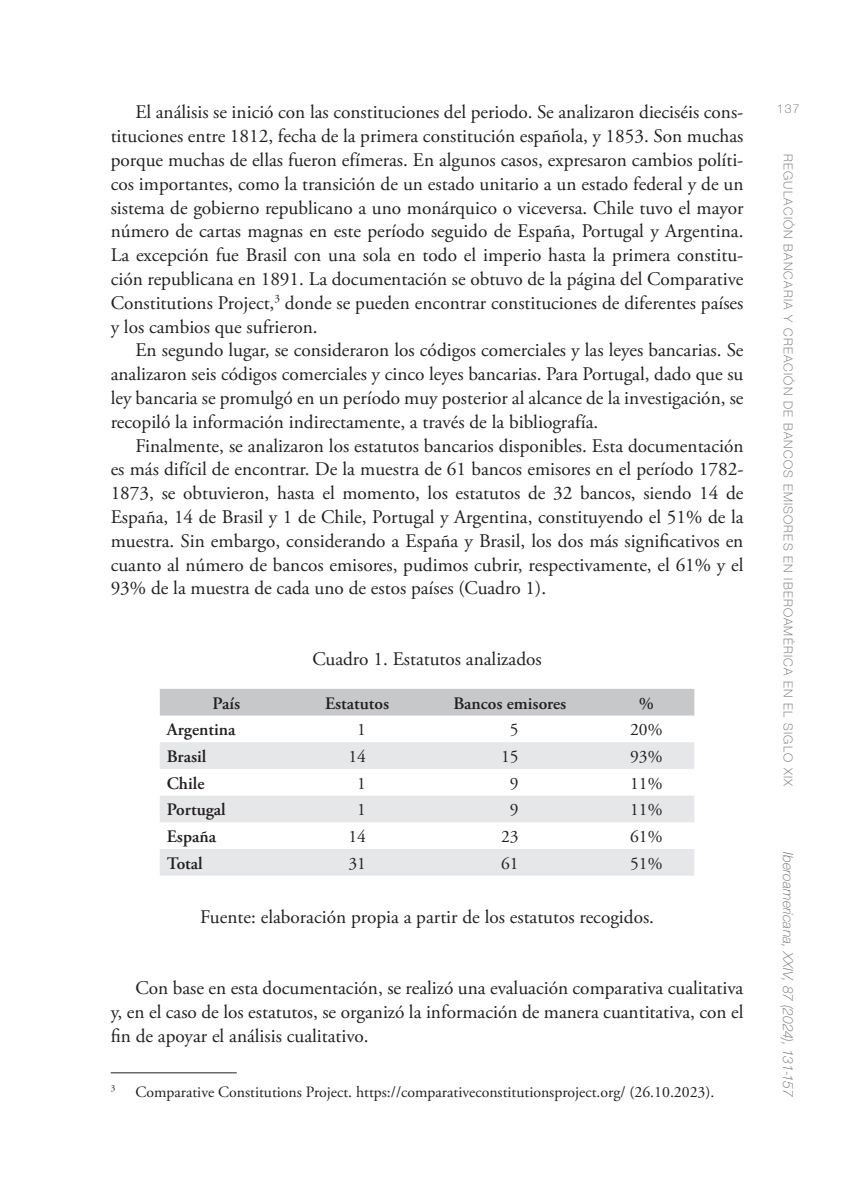
<style>
.page{position:relative;width:845px;height:1196px;background:#fff}
.page>*{position:absolute;margin:0;border:0;box-sizing:border-box;transform-origin:0 0}
.pie-imagen{font:19.25px/23.8px "Adobe Garamond Pro";color:#231f20;text-align:justify}
.epigrafe-tabla{font:19.25px "Adobe Garamond Pro";color:#231f20}
.texto-tabla{font:600 17.5px "Adobe Garamond Pro";color:#231f20}
.texto-tabla-2{font:17.5px "Adobe Garamond Pro";color:#231f20}
.nota-pie{font:15.75px "Adobe Garamond Pro";color:#231f20}
.t1{font:italic 100 14px "Helvetica Neue LT Std";letter-spacing:.01em;color:#636366}
.t2{font:100 12.25px "Helvetica Neue LT Std";letter-spacing:.1em;color:#636366}
.nota-pie-2{font:9.1px "Adobe Garamond Pro";color:#231f20}
</style>
<div class="page">
<div style="left:160px;top:689px;width:534px;height:26px;background:#c7c8ca"></div>
<svg style="left:160px;top:742px;width:534px;height:134px;fill:#e6e7e9"></svg>
<hr style="left:111px;top:1072px;width:126px;height:1px;background:#231f20">
<p class="pie-imagen" style="left:135px;top:101px;width:609px">El análisis se inició con las constituciones del periodo. Se analizaron dieciséis cons-</p>
<p class="t2" style="left:776px;top:102px;width:24px">137</p>
<p class="pie-imagen" style="left:111px;top:125px;width:634px">tituciones entre 1812, fecha de la primera constitución española, y 1853. Son muchas porque muchas de ellas fueron efímeras. En algunos casos, expresaron cambios políti&shy;cos importantes, como la transición de un estado unitario a un estado federal y de un sistema de gobierno republicano a uno monárquico o viceversa. Chile tuvo el mayor número de cartas magnas en este período seguido de España, Portugal y Argentina.<br>La excepción fue Brasil con una sola en todo el imperio hasta la primera constitu&shy;ción republicana en 1891. La documentación se obtuvo de la página del Comparative Constitutions Project,<sup>3</sup> donde se pueden encontrar constituciones de diferentes países y los cambios que sufrieron.</p>
<p class="pie-imagen" style="left:111px;top:339px;width:634px;text-indent:25px">En segundo lugar, se consideraron los códigos comerciales y las leyes bancarias. Se analizaron seis códigos comerciales y cinco leyes bancarias. Para Portugal, dado que su ley bancaria se promulgó en un período muy posterior al alcance de la investigación, se recopiló la información indirectamente, a través de la bibliografía.</p>
<p class="pie-imagen" style="left:111px;top:434px;width:634px;text-indent:25px">Finalmente, se analizaron los estatutos bancarios disponibles. Esta documentación es más difícil de encontrar. De la muestra de 61 bancos emisores en el período 1782- 1873, se obtuvieron, hasta el momento, los estatutos de 32 bancos, siendo 14 de España, 14 de Brasil y 1 de Chile, Portugal y Argentina, constituyendo el 51% de la muestra. Sin embargo, considerando a España y Brasil, los dos más significativos en cuanto al número de bancos emisores, pudimos cubrir, respectivamente, el 61% y el 93% de la muestra de cada uno de estos países (Cuadro 1).</p>
<p class="t2" style="left:795px;top:154px;width:634px;rotate:90deg">REGULACIÓN BANCARIA Y CREACIÓN DE BANCOS EMISORES EN IBEROAMÉRICA EN EL SIGLO XIX</p>
<p class="epigrafe-tabla" style="left:312px;top:647px;width:231px">Cuadro 1. Estatutos analizados</p>
<p class="texto-tabla" style="left:212px;top:693px;width:29px">País</p>
<p class="texto-tabla" style="left:325px;top:693px;width:66px">Estatutos</p>
<p class="texto-tabla" style="left:453px;top:693px;width:114px">Bancos emisores</p>
<p class="texto-tabla" style="left:638px;top:693px;width:17px">%</p>
<p class="texto-tabla" style="left:167px;top:720px;width:70px">Argentina</p>
<p class="texto-tabla-2" style="left:357px;top:719px;width:10px">1</p>
<p class="texto-tabla-2" style="left:510px;top:719px;width:10px">5</p>
<p class="texto-tabla-2" style="left:630px;top:719px;width:34px">20%</p>
<p class="texto-tabla" style="left:167px;top:746px;width:41px">Brasil</p>
<p class="texto-tabla-2" style="left:348px;top:746px;width:19px">14</p>
<p class="texto-tabla-2" style="left:501px;top:746px;width:19px">15</p>
<p class="texto-tabla-2" style="left:630px;top:746px;width:34px">93%</p>
<p class="texto-tabla" style="left:167px;top:773px;width:39px">Chile</p>
<p class="texto-tabla-2" style="left:357px;top:772px;width:10px">1</p>
<p class="texto-tabla-2" style="left:510px;top:772px;width:10px">9</p>
<p class="texto-tabla-2" style="left:630px;top:772px;width:34px">11%</p>
<p class="texto-tabla" style="left:167px;top:800px;width:60px">Portugal</p>
<p class="texto-tabla-2" style="left:357px;top:799px;width:10px">1</p>
<p class="texto-tabla-2" style="left:510px;top:799px;width:10px">9</p>
<p class="texto-tabla-2" style="left:630px;top:799px;width:34px">11%</p>
<p class="texto-tabla" style="left:167px;top:826px;width:51px">España</p>
<p class="texto-tabla-2" style="left:348px;top:826px;width:19px">14</p>
<p class="texto-tabla-2" style="left:501px;top:826px;width:19px">23</p>
<p class="texto-tabla-2" style="left:630px;top:826px;width:34px">61%</p>
<p class="texto-tabla" style="left:167px;top:853px;width:37px">Total</p>
<p class="texto-tabla-2" style="left:348px;top:853px;width:19px">31</p>
<p class="texto-tabla-2" style="left:501px;top:853px;width:19px">61</p>
<p class="texto-tabla-2" style="left:630px;top:853px;width:34px">51%</p>
<p class="pie-imagen" style="left:200px;top:905px;width:455px">Fuente: elaboración propia a partir de los estatutos recogidos.</p>
<p class="t1" style="left:796px;top:852px;width:246px;rotate:90deg">Iberoamericana, XXIV, 87 (2024), 131-157</p>
<p class="pie-imagen" style="left:111px;top:976px;width:634px;text-indent:25px">Con base en esta documentación, se realizó una evaluación comparativa cualitativa y, en el caso de los estatutos, se organizó la información de manera cuantitativa, con el fin de apoyar el análisis cualitativo.</p>
<p class="nota-pie-2" style="left:111px;top:1083px;width:6px">3</p>
<p class="nota-pie" style="left:135px;top:1082px;width:580px">Comparative Constitutions Project. https://comparativeconstitutionsproject.org/ (26.10.2023).</p>
</div>
